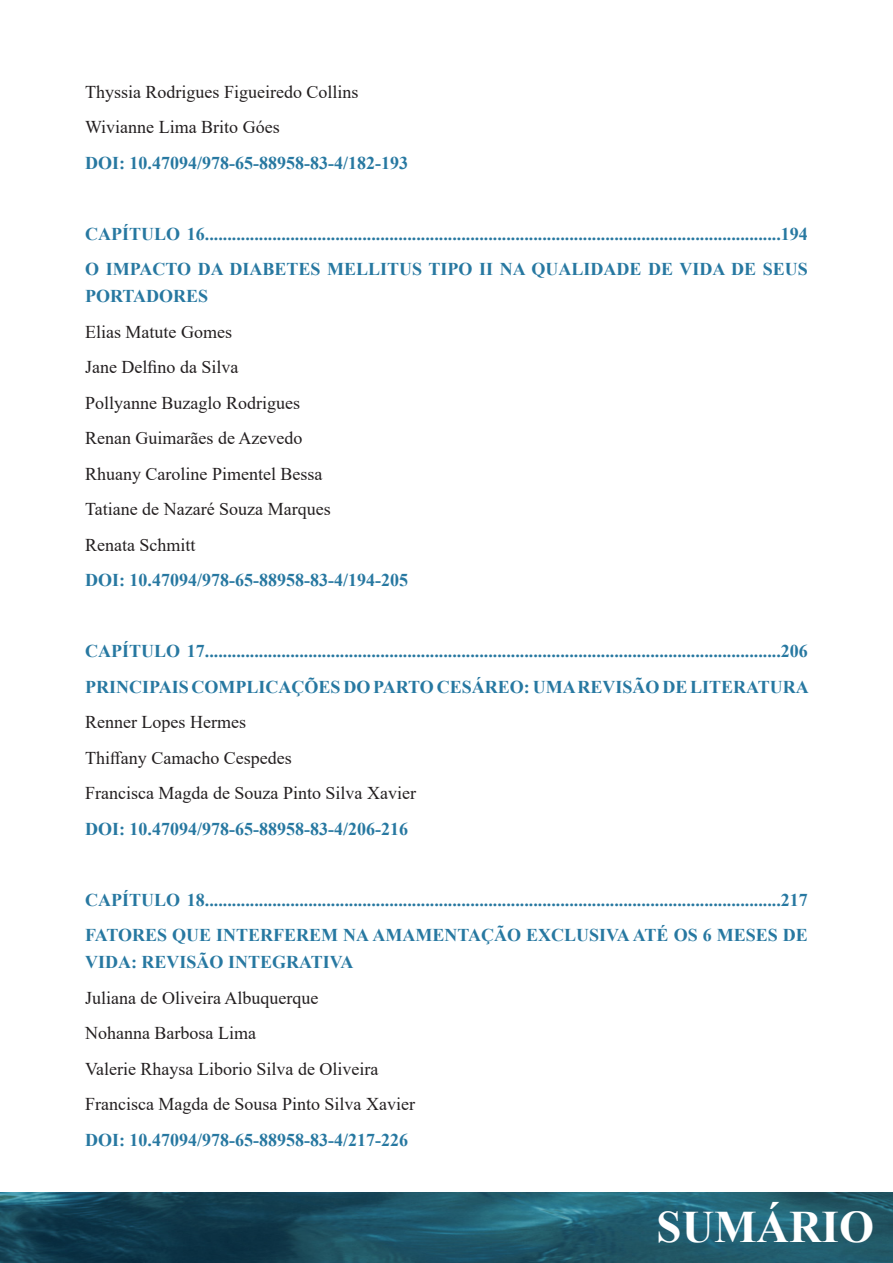
<style>
.page{position:relative;width:893px;height:1263px;background:#fff}
.page>*{position:absolute;margin:0;border:0;box-sizing:border-box;transform-origin:0 0}
.t1{font:700 45px "Times New Roman";color:#fff}
.t2{font:700 18px/35.5px "Times New Roman";color:#2778a1}
.t3{font:18px "Times New Roman";color:#231f20}
.s1{font-weight:400;color:#231f20}
</style>
<div class="page">
<img style="left:0;top:1193px;width:893px;height:70px">
<p class="t3" style="left:85px;top:79px;width:275px">Thyssia Rodrigues Figueiredo Collins</p>
<p class="t3" style="left:85px;top:114px;width:196px">Wivianne Lima Brito Góes</p>
<p class="t2" style="left:85px;top:144px;width:324px">DOI: 10.47094/978-65-88958-83-4/182-193</p>
<p class="t2" style="left:85px;top:215px;width:724px">CAPÍTULO 16................................................................................................................................194</p>
<p class="t2" style="left:85px;top:255px;width:724px;line-height:27px">O IMPACTO DA DIABETES MELLITUS TIPO II NA QUALIDADE DE VIDA DE SEUS<br>PORTADORES</p>
<p class="t3" style="left:85px;top:319px;width:148px">Elias Matute Gomes</p>
<p class="t3" style="left:85px;top:354px;width:155px">Jane Delfino da Silva</p>
<p class="t3" style="left:85px;top:390px;width:216px">Pollyanne Buzaglo Rodrigues</p>
<p class="t3" style="left:85px;top:425px;width:219px">Renan Guimarães de Azevedo</p>
<p class="t3" style="left:85px;top:461px;width:239px">Rhuany Caroline Pimentel Bessa</p>
<p class="t3" style="left:85px;top:496px;width:247px">Tatiane de Nazaré Souza Marques</p>
<p class="t3" style="left:85px;top:532px;width:112px">Renata Schmitt</p>
<p class="t2" style="left:85px;top:562px;width:324px">DOI: 10.47094/978-65-88958-83-4/194-205</p>
<p class="t2" style="left:85px;top:633px;width:724px">CAPÍTULO 17................................................................................................................................206</p>
<p class="t2" style="left:85px;top:668px;width:725px">PRINCIPAIS COMPLICAÇÕES DO PARTO CESÁREO: UMA REVISÃO DE LITERATURA <span class="s1">Renner Lopes Hermes<br>Thiffany Camacho Cespedes<br>Francisca Magda de Souza Pinto Silva Xavier<br></span>DOI: 10.47094/978-65-88958-83-4/206-216</p>
<p class="t2" style="left:85px;top:881px;width:724px">CAPÍTULO 18................................................................................................................................217</p>
<p class="t2" style="left:85px;top:921px;width:724px;line-height:27px">FATORES QUE INTERFEREM NA AMAMENTAÇÃO EXCLUSIVA ATÉ OS 6 MESES DE<br>VIDA: REVISÃO INTEGRATIVA</p>
<p class="t3" style="left:85px;top:985px;width:235px">Juliana de Oliveira Albuquerque</p>
<p class="t3" style="left:85px;top:1020px;width:172px">Nohanna Barbosa Lima</p>
<p class="t3" style="left:85px;top:1056px;width:295px">Valerie Rhaysa Liborio Silva de Oliveira</p>
<p class="t3" style="left:85px;top:1091px;width:331px">Francisca Magda de Sousa Pinto Silva Xavier</p>
<p class="t2" style="left:85px;top:1121px;width:324px">DOI: 10.47094/978-65-88958-83-4/217-226</p>
<h1 class="t1" style="left:657px;top:1194px;width:219px">SUMÁRIO</h1>
</div>
